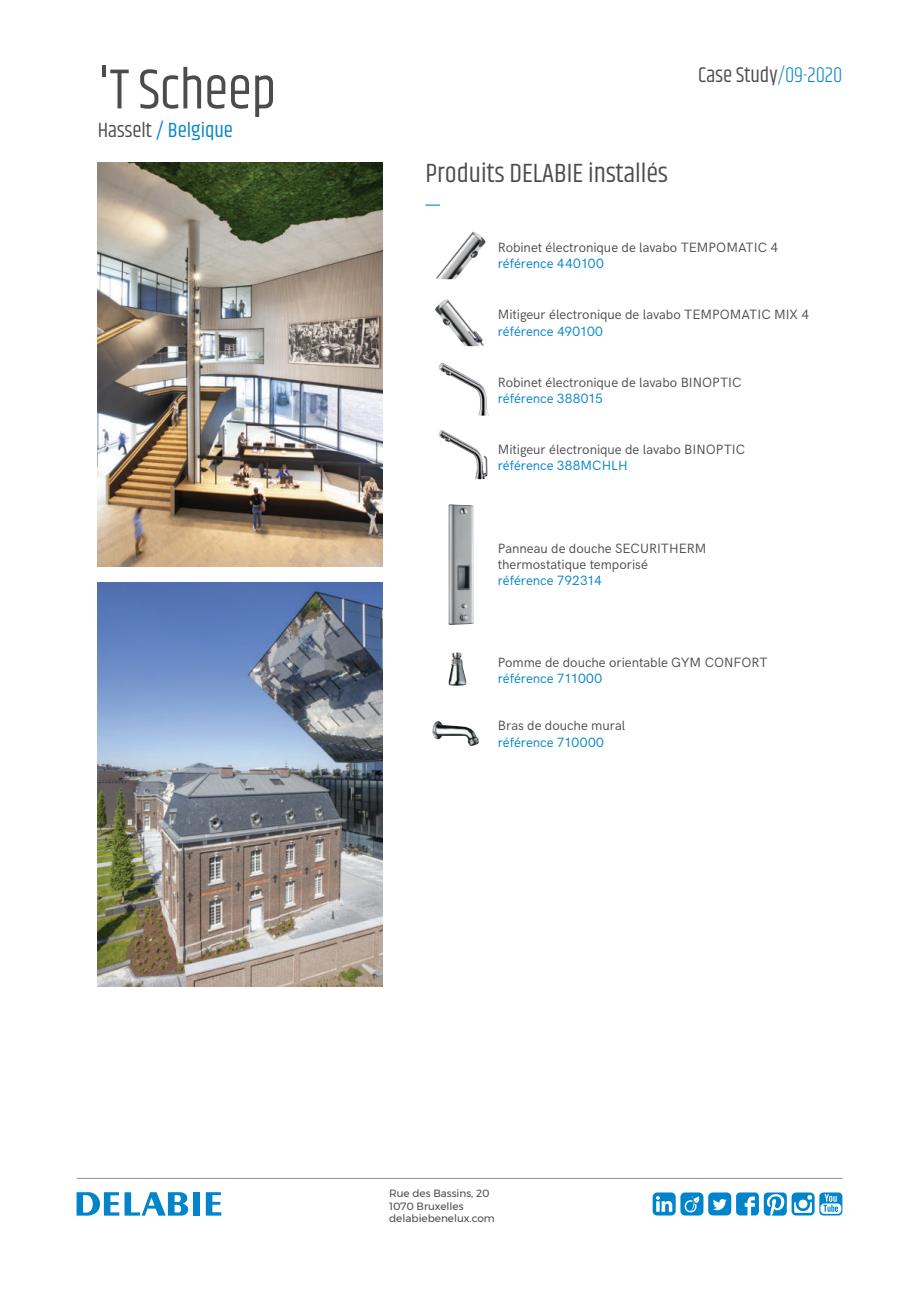
<style>
.page{position:relative;width:919px;height:1289px;background:#fff}
.page>*{position:absolute;margin:0;border:0;box-sizing:border-box;transform-origin:0 0}
.t1{font:57.75px "Khand";letter-spacing:-.01em;color:#4b4c4d;scale:.96 1}
.t2{font:27px "Khand";color:#4b4c4d}
.t3{font:21.9px "Khand";color:#4b4c4d;scale:.96 1}
.t4{font:21px "Khand";color:#0084ca}
.t5{font:13.5px/16.2px "HK Grotesk";letter-spacing:-.005em;color:#4b4c4d}
.t6{font:13.5px "HK Grotesk";letter-spacing:-.005em;color:#0084ca}
.t7{font:10.5px/12.6px "Montserrat";color:#4b4c4d}
.s1{color:#4b4c4d}
.s2{font-weight:300;color:#0084ca}
</style>
<div class="page">
<img style="left:98px;top:162px;width:285px;height:404px">
<img style="left:98px;top:583px;width:285px;height:403px">
<div style="left:193px;top:1192px;width:7px;height:23px;background:#0084ca"></div>
<svg style="left:206px;top:1192px;width:15px;height:23px"></svg>
<svg style="left:77px;top:1192px;width:111px;height:23px"></svg>
<svg style="left:425px;top:204px;width:15px;height:2px"></svg>
<hr style="left:77px;top:1177px;width:765px;height:1px;background:#8f9598">
<svg style="left:652px;top:1192px;width:190px;height:23px"></svg>
<img style="left:436px;top:232px;width:49px;height:47px">
<img style="left:435px;top:299px;width:49px;height:47px">
<img style="left:438px;top:363px;width:50px;height:52px">
<img style="left:438px;top:430px;width:49px;height:49px">
<img style="left:448px;top:504px;width:26px;height:121px">
<img style="left:448px;top:652px;width:18px;height:33px">
<img style="left:432px;top:721px;width:47px;height:25px">
<h1 class="t1" style="left:98px;top:63px;width:187px">'T Scheep</h1>
<h3 class="t4" style="left:98px;top:121px;width:137px"><span class="s1">Hasselt</span> / Belgique</h3>
<h2 class="t2" style="left:425px;top:160px;width:244px">Produits DELABIE installés</h2>
<h3 class="t3" style="left:698px;top:64px;width:152px">Case Study<span class="s2">/09-2020</span></h3>
<p class="t5" style="left:497px;top:239px;width:282px">Robinet électronique de lavabo TEMPOMATIC 4</p>
<p class="t6" style="left:497px;top:256px;width:108px">référence 440100</p>
<p class="t5" style="left:497px;top:307px;width:313px">Mitigeur électronique de lavabo TEMPOMATIC MIX 4</p>
<p class="t6" style="left:497px;top:323px;width:107px">référence 490100</p>
<p class="t5" style="left:497px;top:374px;width:245px">Robinet électronique de lavabo BINOPTIC</p>
<p class="t6" style="left:497px;top:391px;width:107px">référence 388015</p>
<p class="t5" style="left:497px;top:441px;width:249px">Mitigeur électronique de lavabo BINOPTIC</p>
<p class="t6" style="left:497px;top:458px;width:131px">référence 388MCHLH</p>
<p class="t5" style="left:497px;top:540px;width:210px">Panneau de douche SECURITHERM thermostatique temporisé</p>
<p class="t6" style="left:497px;top:573px;width:106px">référence 792314</p>
<p class="t5" style="left:497px;top:654px;width:271px">Pomme de douche orientable GYM CONFORT</p>
<p class="t6" style="left:497px;top:670px;width:106px">référence 711000</p>
<p class="t5" style="left:497px;top:717px;width:129px">Bras de douche mural</p>
<p class="t6" style="left:497px;top:734px;width:108px">référence 710000</p>
<p class="t7" style="left:389px;top:1187px;width:107px">Rue des Bassins, 20<br>1070 Bruxelles delabiebenelux.com</p>
</div>
